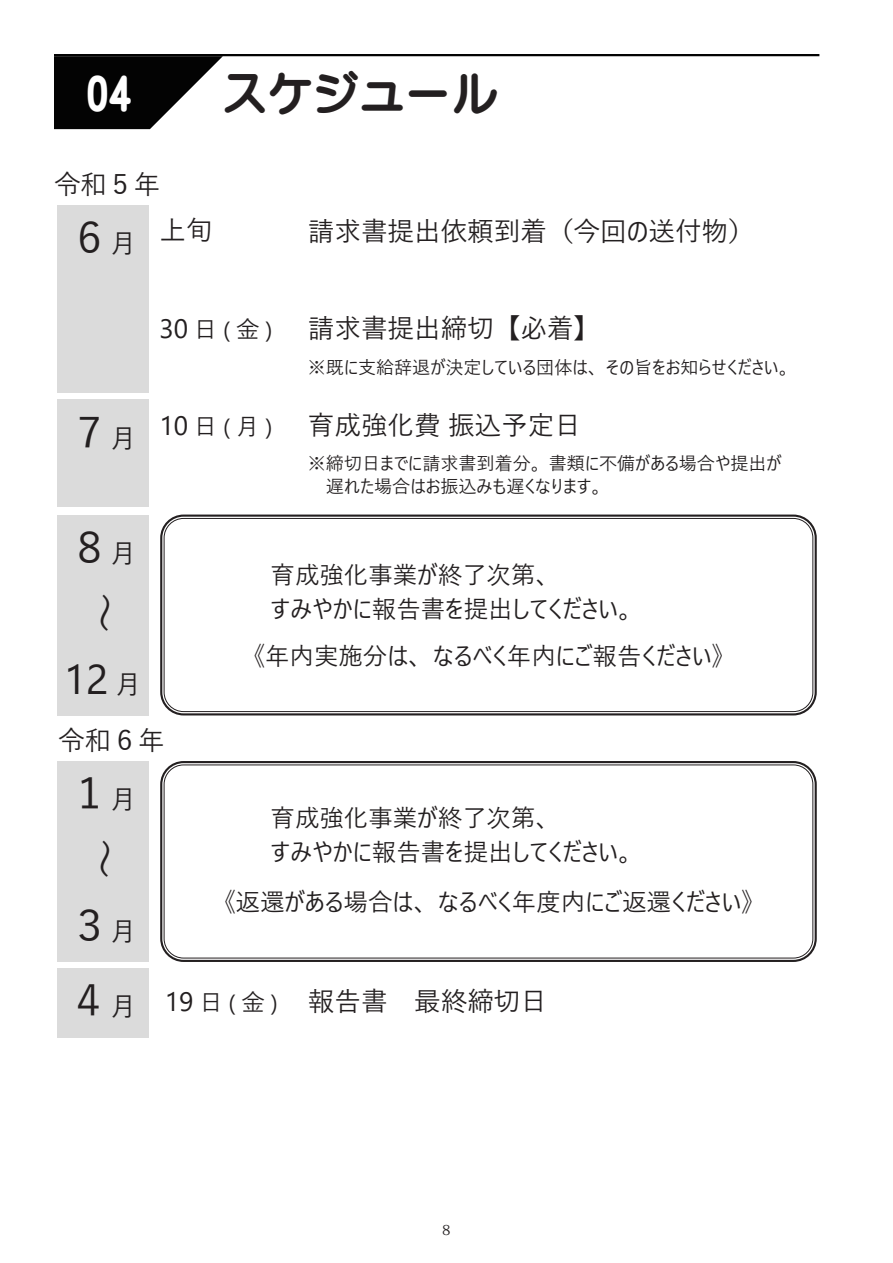
<style>
.page{position:relative;width:893px;height:1263px;background:#fff}
.page>*{position:absolute;margin:0;border:0;box-sizing:border-box;transform-origin:0 0}
.t1{font:45.75px "TA marugo gf 01";color:#231f20}
.t2{font:45.75px "TA marugo gf 01";color:#fff}
.t3{font:41.4px "Yu Gothic UI";color:#231f20}
.t4{font:26.55px "Yu Gothic UI";color:#231f20}
.t5{font:24.45px/34px "Yu Gothic UI";color:#231f20}
.t6{font:23.4px "Yu Gothic UI";color:#231f20}
.t7{font:18px/23.4px "Yu Gothic UI";color:#231f20}
.t8{font:13.8px "Koz Min Pr 6 N";color:#231f20}
.s1{font-size:26.55px}
.s2{font-size:41.4px}
.s3{font-size:23.4px}
</style>
<div class="page">
<hr style="left:54px;top:54px;width:765px;height:2px;background:#030303">
<svg style="left:54px;top:56px;width:169px;height:73px"></svg>
<div style="left:57px;top:205px;width:92px;height:188px;background:#dbdbdb"></div>
<div style="left:57px;top:400px;width:92px;height:107px;background:#dbdbdb"></div>
<div style="left:57px;top:514px;width:92px;height:201px;background:#dbdbdb"></div>
<div style="left:160px;top:514px;width:657px;height:201px;border:2px solid #231f20;border-radius:22px"></div>
<div style="left:164px;top:518px;width:649px;height:194px;border:1px solid #231f20;border-radius:19px"></div>
<div style="left:57px;top:761px;width:92px;height:201px;background:#dbdbdb"></div>
<div style="left:160px;top:761px;width:657px;height:201px;border:2px solid #231f20;border-radius:22px"></div>
<div style="left:164px;top:764px;width:649px;height:194px;border:1px solid #231f20;border-radius:19px"></div>
<div style="left:57px;top:968px;width:92px;height:69px;background:#dbdbdb"></div>
<h1 class="t2" style="left:86px;top:70px;width:47px">04</h1>
<h1 class="t1" style="left:222px;top:70px;width:276px">スケジュール</h1>
<p class="t4" style="left:54px;top:160px;width:108px">令和５年</p>
<h2 class="t3" style="left:69px;top:200px;width:70px">６<span class="s1">月</span></h2>
<p class="t4" style="left:159px;top:206px;width:55px">上旬</p>
<p class="t4" style="left:308px;top:207px;width:448px">請求書提出依頼到着（今回の送付物）</p>
<p class="t6" style="left:159px;top:308px;width:114px"><span class="s1">30</span>日(金)</p>
<p class="t4" style="left:308px;top:304px;width:281px">請求書提出締切【必着】</p>
<p class="t7" style="left:308px;top:353px;width:484px">※既に支給辞退が決定している団体は、その旨をお知らせください。</p>
<h2 class="t3" style="left:69px;top:394px;width:70px">７<span class="s1">月</span></h2>
<p class="t6" style="left:159px;top:405px;width:114px"><span class="s1">10</span>日(月)</p>
<p class="t4" style="left:308px;top:401px;width:275px">育成強化費 振込予定日</p>
<p class="t7" style="left:308px;top:449px;width:475px">※締切日までに請求書到着分。書類に不備がある場合や提出が　遅れた場合はお振込みも遅くなります。</p>
<h2 class="t3" style="left:69px;top:509px;width:70px">８<span class="s1">月</span></h2>
<p class="t5" style="left:271px;top:555px;width:365px">育成強化事業が終了次第、<br>すみやかに報告書を提出してください。</p>
<h2 class="t3" style="left:143px;top:592px;width:43px;rotate:90deg">～</h2>
<h2 class="t3" style="left:64px;top:641px;width:79px">12 <span class="s1">月</span></h2>
<p class="t4" style="left:58px;top:716px;width:108px">令和６年</p>
<h2 class="t3" style="left:69px;top:756px;width:70px">１<span class="s1">月</span></h2>
<h2 class="t3" style="left:143px;top:838px;width:43px;rotate:90deg">～</h2>
<h2 class="t3" style="left:69px;top:887px;width:70px">３<span class="s1">月</span></h2>
<p class="t5" style="left:253px;top:635px;width:473px">《年内実施分は、なるべく年内にご報告ください》</p>
<p class="t5" style="left:271px;top:798px;width:365px">育成強化事業が終了次第、<br>すみやかに報告書を提出してください。</p>
<p class="t5" style="left:223px;top:882px;width:532px">《返還がある場合は、なるべく年度内にご返還ください》</p>
<p class="t4" style="left:69px;top:977px;width:480px"><span class="s2">４</span>月 19 <span class="s3">日 (金)</span> 報告書　最終締切日</p>
<p class="t8" style="left:442px;top:1222px;width:10px">8</p>
</div>
